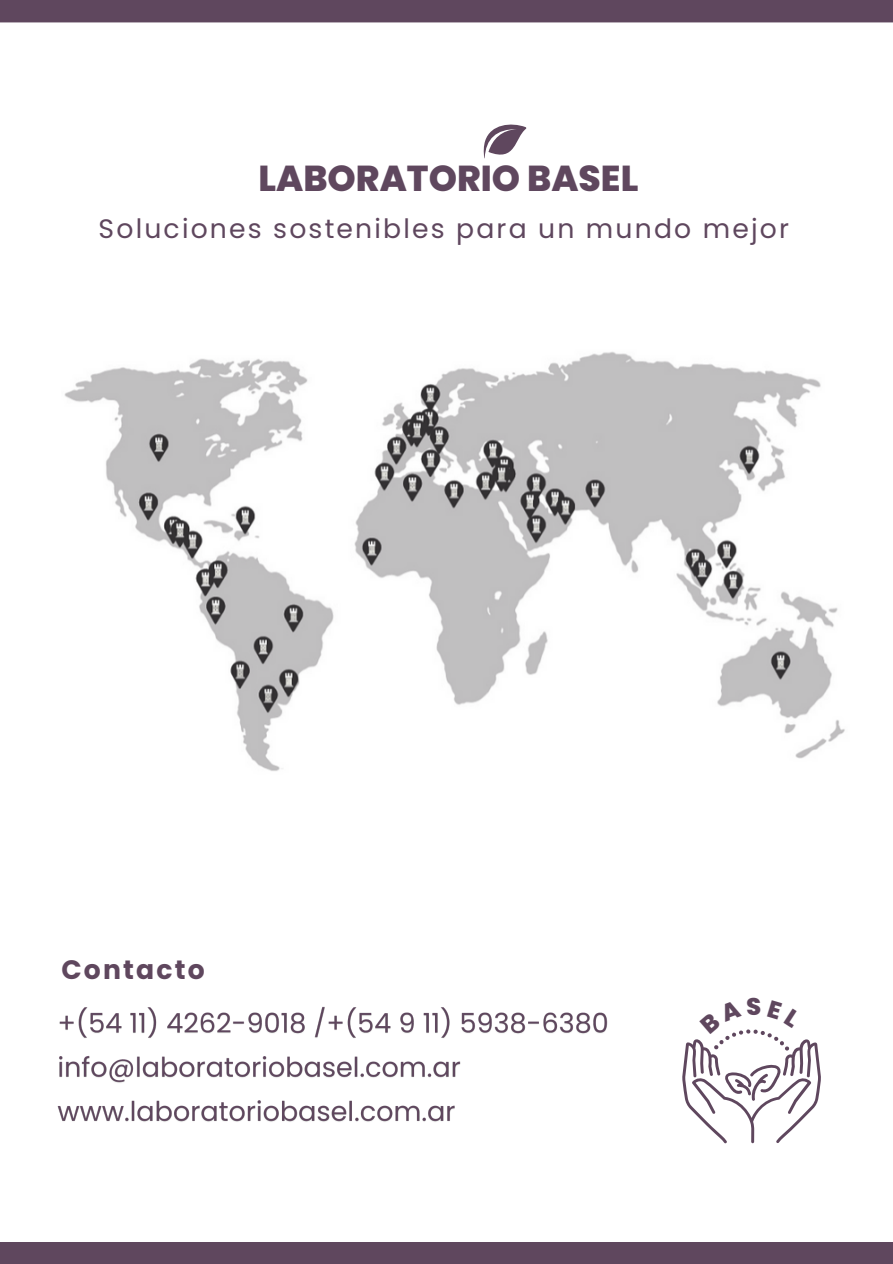
<style>
.page{position:relative;width:893px;height:1264px;background:#fff}
.page>*{position:absolute;margin:0;border:0;box-sizing:border-box;transform-origin:0 0}
.t1{font:800 36px "Poppins";color:#5f475e}
.t2{font:26.7px "Poppins";letter-spacing:.08em;color:#5f475e}
.t3{font:700 26.7px "Poppins";letter-spacing:.08em;color:#5f475e}
</style>
<div class="page">
<img style="left:64px;top:351px;width:781px;height:420px">
<svg style="left:483px;top:124px;width:43px;height:35px"></svg>
<div style="left:0;top:0;width:892px;height:22px;background:#5f475e"></div>
<div style="left:0;top:1242px;width:892px;height:21px;background:#5f475e"></div>
<img style="left:57px;top:1006px;width:551px;height:116px">
<svg style="left:682px;top:1029px;width:138px;height:114px"></svg>
<h1 class="t1" style="left:258px;top:153px;width:381px">LABORATORIO BASEL</h1>
<h3 class="t2" style="left:99px;top:210px;width:691px">Soluciones sostenibles para un mundo mejor</h3>
<p class="t3" style="left:61px;top:951px;width:145px">Contacto</p>
</div>
